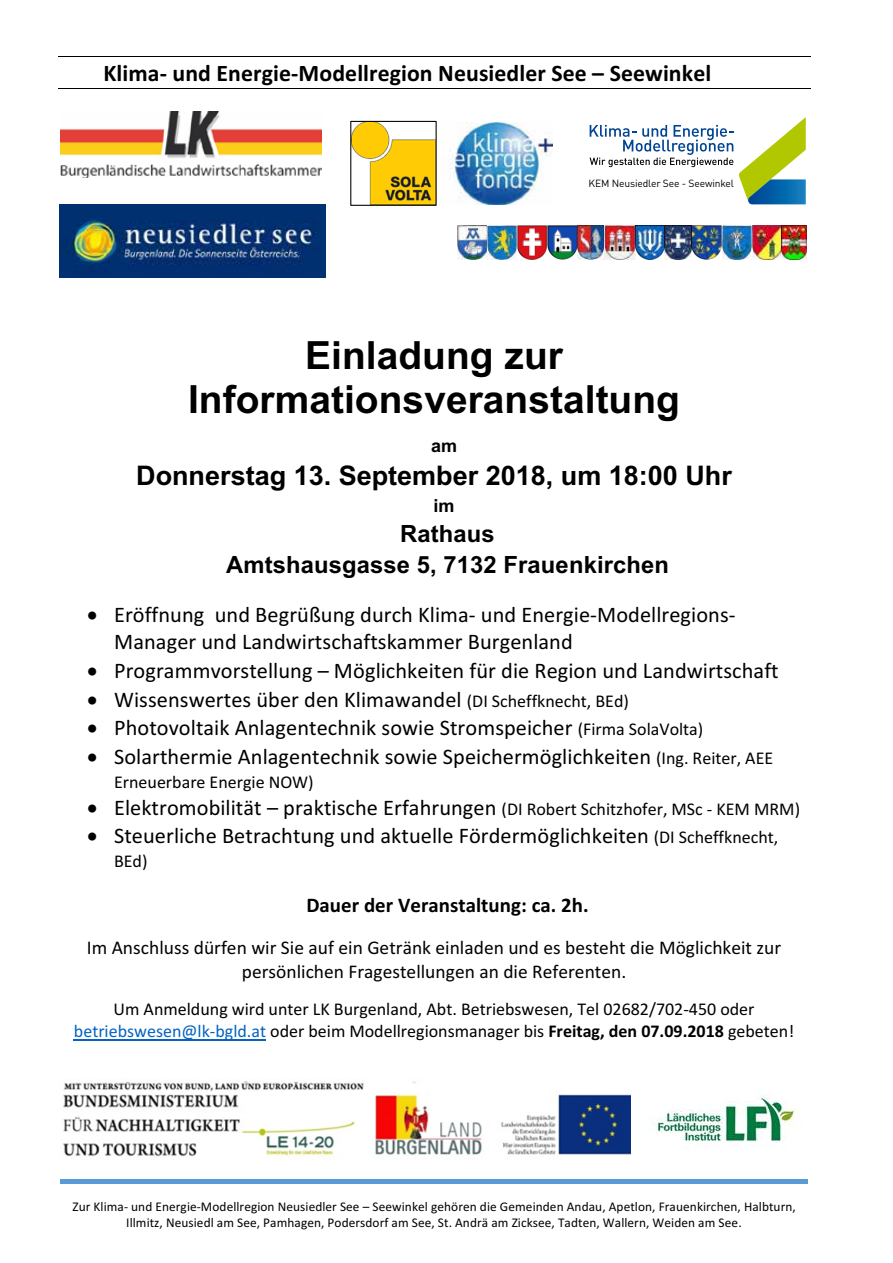
<style>
.page{position:relative;width:893px;height:1263px;background:#fff}
.page>*{position:absolute;margin:0;border:0;box-sizing:border-box;transform-origin:0 0}
.t1{font:700 38.85px/44.7px "Arial";color:#000;text-align:center}
.t2{font:700 27px "Arial";color:#000}
.t3{font:700 23.7px "Calibri";letter-spacing:.005em;color:#000}
.t4{font:700 23.7px/31.7px "Arial";letter-spacing:.005em;color:#000;text-align:center}
.t5{font:22.35px/27.3px "Calibri";letter-spacing:.005em;color:#000}
.t6{font:700 20.85px "Calibri";letter-spacing:.005em;color:#000}
.t7{font:19.5px/23.7px "Calibri";color:#000;text-align:center}
.t8{font:18px/21.9px "Calibri";color:#000;text-align:center}
.t9{font:700 18px "Arial";color:#000}
.t10{font:13.35px/16.5px "Calibri";letter-spacing:.005em;color:#000;text-align:center}
.t11{font:10.35px "DIN Offc";letter-spacing:-.015em;color:#000}
.s1{font-size:18px}
.s2{color:#0563c1}
.s3{font-weight:700}
</style>
<div class="page">
<hr style="left:60px;top:1180px;width:748px;height:4px;background:#5b9bd5">
<hr style="left:58px;top:56px;width:752px;height:1px;background:#000">
<hr style="left:58px;top:88px;width:752px;height:1px;background:#000">
<hr style="left:74px;top:1040px;width:192px;height:1px;background:#0563c1">
<img style="left:458px;top:225px;width:88px;height:34px">
<img style="left:548px;top:225px;width:258px;height:34px">
<img style="left:63px;top:1081px;width:567px;height:79px">
<img style="left:60px;top:205px;width:265px;height:72px">
<img style="left:449px;top:123px;width:103px;height:82px">
<img style="left:653px;top:1094px;width:142px;height:49px">
<img style="left:352px;top:123px;width:83px;height:81px">
<div style="left:350px;top:121px;width:87px;height:85px;border:1px solid #000"></div>
<svg style="left:590px;top:117px;width:216px;height:87px"></svg>
<img style="left:60px;top:111px;width:261px;height:66px">
<p class="t3" style="left:103px;top:56px;width:609px">Klima- und Energie-Modellregion Neusiedler See – Seewinkel</p>
<p class="t11" style="left:589px;top:177px;width:147px">KEM Neusiedler See - Seewinkel</p>
<h1 class="t1" style="left:188px;top:333px;width:493px">Einladung zur<br>Informationsveranstaltung</h1>
<p class="t9" style="left:431px;top:433px;width:28px">am</p>
<p class="t2" style="left:136px;top:456px;width:597px">Donnerstag 13. September 2018, um 18:00 Uhr</p>
<p class="t9" style="left:434px;top:492px;width:23px">im</p>
<p class="t4" style="left:226px;top:518px;width:444px">Rathaus<br>Amtshausgasse 5, 7132 Frauenkirchen</p>
<p class="t5" style="left:114px;top:600px;width:623px;text-indent:-27px">• Eröffnung und Begrüßung durch Klima- und Energie-Modellregions-<br>Manager und Landwirtschaftskammer Burgenland</p>
<p class="t5" style="left:87px;top:656px;width:693px">• Programmvorstellung – Möglichkeiten für die Region und Landwirtschaft</p>
<p class="t5" style="left:87px;top:685px;width:543px">• Wissenswertes über den Klimawandel <span class="s1">(DI Scheffknecht, BEd)</span></p>
<p class="t5" style="left:87px;top:714px;width:618px">• Photovoltaik Anlagentechnik sowie Stromspeicher <span class="s1">(Firma SolaVolta)</span></p>
<p class="t5" style="left:87px;top:742px;width:688px">• Solarthermie Anlagentechnik sowie Speichermöglichkeiten <span class="s1">(Ing. Reiter, AEE</span></p>
<p class="t8" style="left:114px;top:770px;width:201px">Erneuerbare Energie NOW)</p>
<p class="t5" style="left:87px;top:793px;width:714px">• Elektromobilität – praktische Erfahrungen <span class="s1">(DI Robert Schitzhofer, MSc - KEM MRM)</span></p>
<p class="t5" style="left:87px;top:822px;width:693px">• Steuerliche Betrachtung und aktuelle Fördermöglichkeiten <span class="s1">(DI Scheffknecht,</span></p>
<p class="t8" style="left:114px;top:849px;width:35px">BEd)</p>
<p class="t6" style="left:306px;top:890px;width:284px">Dauer der Veranstaltung: ca. 2h.</p>
<p class="t7" style="left:87px;top:935px;width:696px">Im Anschluss dürfen wir Sie auf ein Getränk einladen und es besteht die Möglichkeit zur persönlichen Fragestellungen an die Referenten.</p>
<p class="t8" style="left:74px;top:998px;width:722px">Um Anmeldung wird unter LK Burgenland, Abt. Betriebswesen, Tel 02682/702-450 oder <span class="s2">betriebswesen@lk-bgld.at</span> oder beim Modellregionsmanager bis <span class="s3">Freitag, den 07.09.2018</span> gebeten!</p>
<p class="t10" style="left:72px;top:1198px;width:725px">Zur Klima- und Energie-Modellregion Neusiedler See – Seewinkel gehören die Gemeinden Andau, Apetlon, Frauenkirchen, Halbturn,<br>Illmitz, Neusiedl am See, Pamhagen, Podersdorf am See, St. Andrä am Zicksee, Tadten, Wallern, Weiden am See.</p>
</div>
